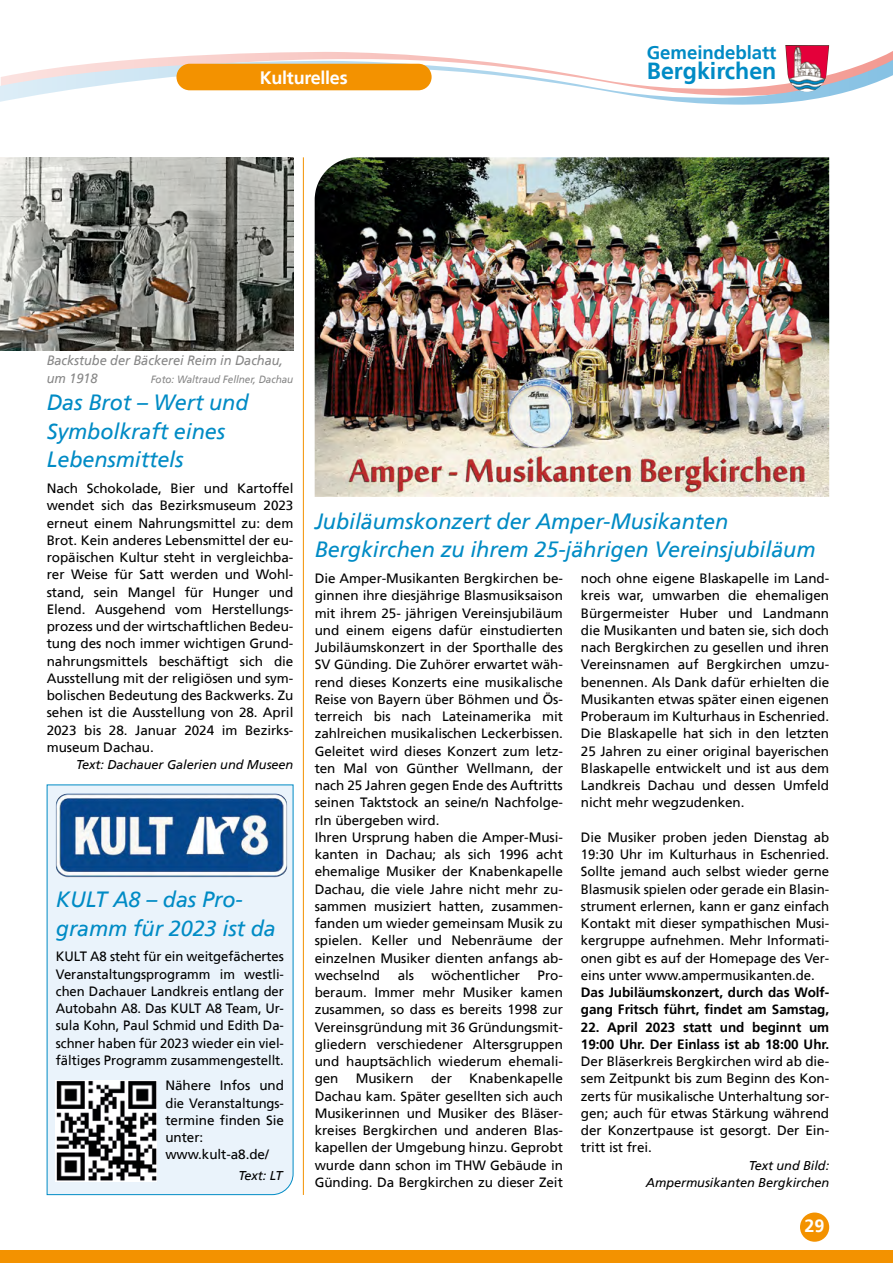
<style>
.page{position:relative;width:893px;height:1263px;background:#fff}
.page>*{position:absolute;margin:0;border:0;box-sizing:border-box;transform-origin:0 0}
.t1{font:700 23.25px "Frutiger";color:#008bc5}
._01_head_BK{font:italic 22.05px/28.5px "Frutiger 56";letter-spacing:-.005em;color:#008bc5}
.t2{font:700 18.6px "Frutiger";letter-spacing:-.005em;color:#008bc5}
.t3{font:700 18px "Frutiger";letter-spacing:-.015em;color:#fff}
._03_grundtext_BK{font:13.5px/17.2px "Frutiger 55 Roman";letter-spacing:-.005em;color:#000;text-align:justify}
._03_grundtext_BK-2{font:700 13.5px/17.2px "Frutiger";letter-spacing:-.005em;color:#000}
._03_bildunterschrift{font:italic 13.5px/18px "Frutiger 56";letter-spacing:-.005em;color:#878787;scale:.95 1}
._03_Autor{font:italic 12.75px "Frutiger 56";letter-spacing:-.005em;color:#000}
._03_grundtext_BK-3{font:italic 12.75px "Frutiger 56";letter-spacing:-.03em;color:#000}
._03_bildunterschrift-2{font:italic 10.5px "Frutiger 56";letter-spacing:-.005em;color:#878787;scale:.95 1}
.s1{font-family:"Frutiger";font-weight:700}
</style>
<div class="page">
<svg style="left:0;top:53px;width:893px;height:52px"></svg>
<div style="left:0;top:1250px;width:893px;height:13px;background:#f39200"></div>
<div style="left:800px;top:1212px;width:29px;height:30px;background:#f39200;border-radius:50%"></div>
<div style="left:176px;top:64px;width:256px;height:26px;background:#f39200;border-radius:13px"></div>
<img style="left:785px;top:45px;width:44px;height:47px">
<img style="left:0;top:157px;width:293px;height:194px">
<div style="left:46px;top:784px;width:248px;height:411px;background:#eaf3fb"></div>
<img style="left:56px;top:794px;width:231px;height:84px">
<img style="left:56px;top:1080px;width:101px;height:101px">
<hr style="left:303px;top:157px;width:1px;height:1038px;background:#f39200">
<img style="left:315px;top:157px;width:514px;height:340px">
<h3 class="t3" style="left:260px;top:70px;width:89px">Kulturelles</h3>
<p class="_03_bildunterschrift" style="left:47px;top:352px;width:250px">Backstube der Bäckerei Reim in Dachau, um 1918</p>
<p class="_03_bildunterschrift-2" style="left:151px;top:374px;width:152px">Foto: Waltraud Fellner, Dachau</p>
<h3 class="t2" style="left:647px;top:44px;width:131px">Gemeindeblatt</h3>
<h1 class="t1" style="left:647px;top:60px;width:131px">Bergkirchen</h1>
<p class="_01_head_BK" style="left:47px;top:390px;width:203px">Das Brot – Wert und<br>Symbolkraft eines<br>Lebensmittels</p>
<p class="_03_grundtext_BK" style="left:47px;top:480px;width:248px">Nach Schokolade, Bier und Kartoffel wendet sich das Bezirksmuseum 2023 erneut einem Nahrungsmittel zu: dem Brot. Kein anderes Lebensmittel der eu&shy;ropäischen Kultur steht in vergleichba&shy;rer Weise für Satt werden und Wohl&shy;stand, sein Mangel für Hunger und Elend. Ausgehend vom Herstellungs&shy;prozess und der wirtschaftlichen Bedeu&shy;tung des noch immer wichtigen Grund&shy;nahrungsmittels beschäftigt sich die Ausstellung mit der religiösen und sym&shy;bolischen Bedeutung des Backwerks. Zu sehen ist die Ausstellung von 28. April 2023 bis 28. Januar 2024 im Bezirks&shy;museum Dachau.</p>
<p class="_03_Autor" style="left:76px;top:759px;width:219px">Text: Dachauer Galerien und Museen</p>
<p class="_01_head_BK" style="left:56px;top:886px;width:222px">KULT A8 – das Pro&shy;gramm für 2023 ist da</p>
<p class="_03_grundtext_BK" style="left:56px;top:949px;width:230px">KULT A8 steht für ein weitgefächertes Veranstaltungsprogramm im westli&shy;chen Dachauer Landkreis entlang der Autobahn A8. Das KULT A8 Team, Ur&shy;sula Kohn, Paul Schmid und Edith Da&shy;schner haben für 2023 wieder ein viel&shy;fältiges Programm zusammengestellt.</p>
<p class="_03_grundtext_BK" style="left:165px;top:1078px;width:120px">Nähere Infos und die Veranstaltungs&shy;termine finden Sie unter:</p>
<p class="_03_grundtext_BK" style="left:165px;top:1147px;width:105px">www.kult-a8.de/</p>
<p class="_03_grundtext_BK-3" style="left:238px;top:1169px;width:46px">Text: LT</p>
<p class="_01_head_BK" style="left:315px;top:508px;width:502px">Jubiläumskonzert der Amper-Musikanten<br>Bergkirchen zu ihrem 25-jährigen Vereinsjubiläum</p>
<p class="_03_grundtext_BK" style="left:315px;top:570px;width:250px">Die Amper-Musikanten Bergkirchen be&shy;ginnen ihre diesjährige Blasmusiksaison mit ihrem 25- jährigen Vereinsjubiläum und einem eigens dafür einstudierten Jubiläumskonzert in der Sporthalle des SV Günding. Die Zuhörer erwartet wäh&shy;rend dieses Konzerts eine musikalische Reise von Bayern über Böhmen und Ös&shy;terreich bis nach Lateinamerika mit zahlreichen musikalischen Leckerbissen.<br>Geleitet wird dieses Konzert zum letz&shy;ten Mal von Günther Wellmann, der nach 25 Jahren gegen Ende des Auftritts seinen Taktstock an seine/n Nachfolge&shy;rIn übergeben wird.</p>
<p class="_03_grundtext_BK" style="left:315px;top:829px;width:250px">Ihren Ursprung haben die Amper-Musi&shy;kanten in Dachau; als sich 1996 acht ehemalige Musiker der Knabenkapelle Dachau, die viele Jahre nicht mehr zu&shy;sammen musiziert hatten, zusammen&shy;fanden um wieder gemeinsam Musik zu spielen. Keller und Nebenräume der einzelnen Musiker dienten anfangs ab&shy;wechselnd</p>
<p class="_03_grundtext_BK" style="left:581px;top:570px;width:250px">noch ohne eigene Blaskapelle im Land&shy;kreis war, umwarben die ehemaligen Bürgermeister Huber und Landmann die Musikanten und baten sie, sich doch nach Bergkirchen zu gesellen und ihren Vereinsnamen auf Bergkirchen umzu&shy;benennen. Als Dank dafür erhielten die Musikanten etwas später einen eigenen Proberaum im Kulturhaus in Eschenried.</p>
<p class="_03_grundtext_BK" style="left:581px;top:726px;width:250px">Die Blaskapelle hat sich in den letzten 25 Jahren zu einer original bayerischen Blaskapelle entwickelt und ist aus dem Landkreis Dachau und dessen Umfeld nicht mehr wegzudenken.</p>
<p class="_03_grundtext_BK" style="left:581px;top:829px;width:250px">Die Musiker proben jeden Dienstag ab 19:30 Uhr im Kulturhaus in Eschenried.<br>Sollte jemand auch selbst wieder gerne Blasmusik spielen oder gerade ein Blasin&shy;strument erlernen, kann er ganz einfach Kontakt mit dieser sympathischen Musi&shy;kergruppe aufnehmen. Mehr Informati&shy;onen gibt es auf der Homepage des Ver&shy;eins unter www.ampermusikanten.de.</p>
<p class="_03_grundtext_BK-2" style="left:581px;top:985px;width:250px">Das Jubiläumskonzert, durch das Wolf&shy;gang Fritsch führt, findet am Samstag,</p>
<p class="_03_grundtext_BK" style="left:581px;top:1019px;width:250px"><span class="s1">22. April 2023 statt und beginnt um 19:00 Uhr. Der Einlass ist ab 18:00 Uhr.<br></span>Der Bläserkreis Bergkirchen wird ab die&shy;sem Zeitpunkt bis zum Beginn des Kon&shy;zerts für musikalische Unterhaltung sor&shy;gen; auch für etwas Stärkung während der Konzertpause ist gesorgt. Der Ein&shy;tritt ist frei.</p>
<p class="_03_Autor" style="left:749px;top:1159px;width:82px">Text und Bild:</p>
<p class="_03_Autor" style="left:646px;top:1176px;width:185px">Ampermusikanten Bergkirchen</p>
<p class="_03_grundtext_BK" style="left:398px;top:967px;width:18px">als</p>
<p class="_03_grundtext_BK" style="left:432px;top:967px;width:90px">wöchentlicher</p>
<p class="_03_grundtext_BK" style="left:315px;top:967px;width:250px;text-indent:223px">Pro&shy;beraum. Immer mehr Musiker kamen zusammen, so dass es bereits 1998 zur Vereinsgründung mit 36 Gründungsmit&shy;gliedern verschiedener Altersgruppen und hauptsächlich wiederum ehemali&shy;gen</p>
<p class="_03_grundtext_BK" style="left:315px;top:1071px;width:250px;text-indent:155px">Knabenkapelle Dachau kam. Später gesellten sich auch Musikerinnen und Musiker des Bläser&shy;kreises Bergkirchen und anderen Blas&shy;kapellen der Umgebung hinzu. Geprobt wurde dann schon im THW Gebäude in Günding. Da Bergkirchen zu dieser Zeit</p>
<p class="_03_grundtext_BK" style="left:356px;top:1071px;width:60px">Musikern</p>
<p class="_03_grundtext_BK" style="left:431px;top:1071px;width:22px">der</p>
<h3 class="t3" style="left:805px;top:1218px;width:22px">29</h3>
</div>
